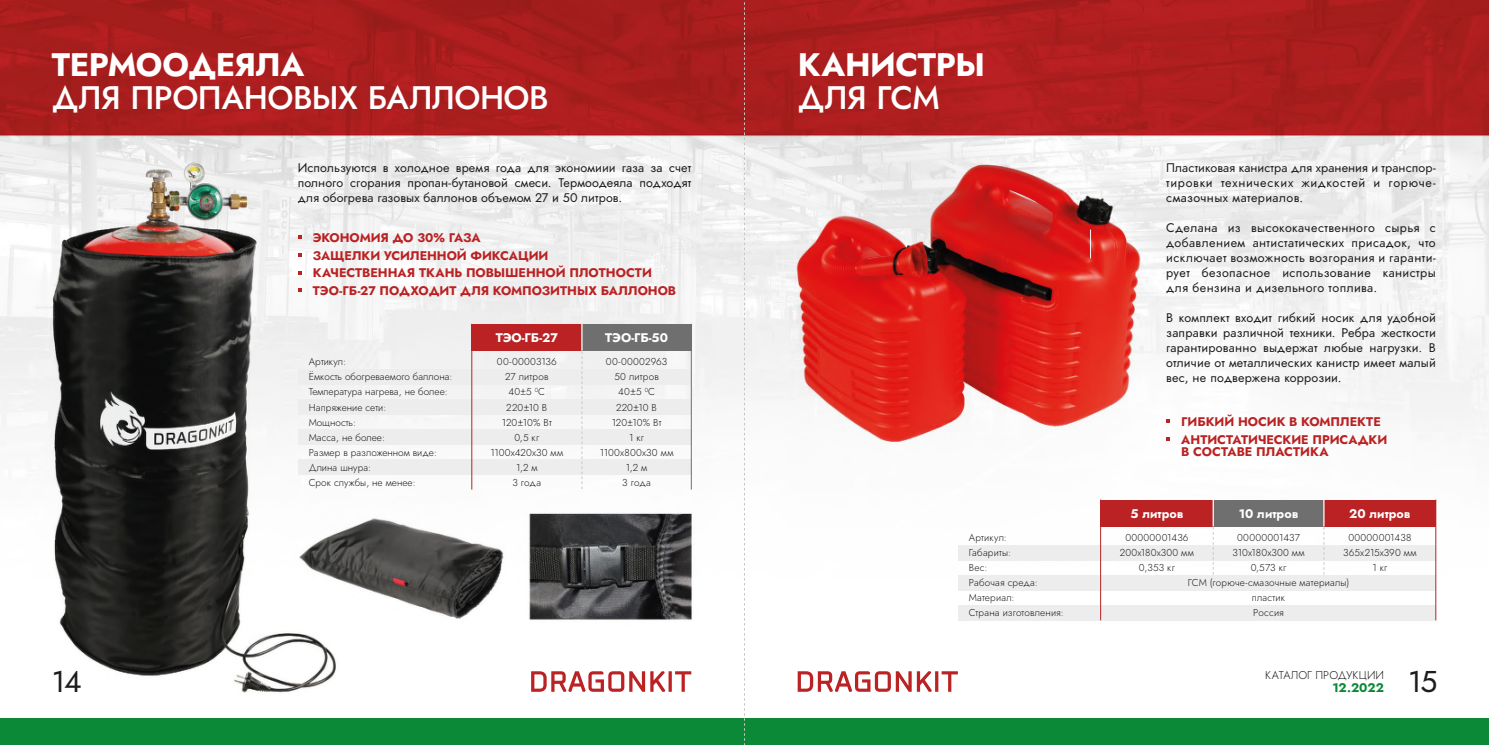
<style>
.page{position:relative;width:1489px;height:745px;background:#fff}
.page>*{position:absolute;margin:0;border:0;box-sizing:border-box;transform-origin:0 0}
.t1{font:500 32.5px "Jost";letter-spacing:-.02em;color:#fff}
.t2{font:700 32.5px "Jost";letter-spacing:-.015em;color:#fff}
.t3{font:30px "Jost";color:#1d1d1b}
.t4{font:12.5px/15px "Jost";letter-spacing:.02em;color:#1d1d1b;text-align:justify}
.t5{font:700 12.5px/17.5px "Jost";letter-spacing:-.005em;color:#ba2223}
.t6{font:700 12.5px "Jost";color:#fff}
.t7{font:700 12.5px "Jost";letter-spacing:-.005em;color:#0b8937}
.t8{font:300 11.25px "Jost";color:#1d1d1b}
.t9{font:300 10px/15px "Jost";letter-spacing:.005em;color:#1d1d1b;text-align:center}
</style>
<div class="page">
<img style="left:0;top:0;width:1488px;height:693px">
<div style="left:0;top:718px;width:744px;height:26px;background:#0b8937"></div>
<div style="left:744px;top:718px;width:744px;height:26px;background:#0b8937"></div>
<svg style="left:797px;top:670px;width:160px;height:21px"></svg>
<div style="left:957px;top:545px;width:478px;height:15px;background:#ededed"></div>
<div style="left:957px;top:575px;width:478px;height:15px;background:#ededed"></div>
<div style="left:957px;top:605px;width:478px;height:15px;background:#ededed"></div>
<hr style="left:1100px;top:499px;width:1px;height:121px;background:#ba2223">
<hr style="left:1435px;top:499px;width:1px;height:121px;background:#ba2223">
<div style="left:1100px;top:499px;width:113px;height:27px;background:#ba2223"></div>
<div style="left:1213px;top:499px;width:110px;height:27px;background:#706f6f"></div>
<div style="left:1323px;top:499px;width:112px;height:27px;background:#ba2223"></div>
<svg style="left:1212px;top:499px;width:1px;height:76px"></svg>
<svg style="left:1323px;top:499px;width:1px;height:76px"></svg>
<svg style="left:1090px;top:229px;width:1px;height:29px"></svg>
<svg style="left:1255px;top:229px;width:1px;height:29px"></svg>
<svg style="left:531px;top:670px;width:160px;height:21px"></svg>
<svg style="left:1166px;top:419px;width:3px;height:4px"></svg>
<div style="left:298px;top:369px;width:393px;height:15px;background:#ededed"></div>
<div style="left:298px;top:399px;width:393px;height:15px;background:#ededed"></div>
<div style="left:298px;top:429px;width:393px;height:15px;background:#ededed"></div>
<div style="left:298px;top:459px;width:393px;height:15px;background:#ededed"></div>
<hr style="left:471px;top:323px;width:1px;height:166px;background:#ba2223">
<hr style="left:691px;top:323px;width:1px;height:166px;background:#706f6f">
<div style="left:472px;top:323px;width:110px;height:27px;background:#ba2223"></div>
<div style="left:582px;top:323px;width:109px;height:27px;background:#706f6f"></div>
<svg style="left:581px;top:323px;width:1px;height:166px"></svg>
<svg style="left:298px;top:235px;width:3px;height:4px"></svg>
<svg style="left:298px;top:253px;width:3px;height:4px"></svg>
<svg style="left:298px;top:288px;width:3px;height:4px"></svg>
<svg style="left:744px;top:0;width:1px;height:744px"></svg>
<h1 class="t2" style="left:52px;top:42px;width:254px">ТЕРМООДЕЯЛА</h1>
<h1 class="t1" style="left:52px;top:75px;width:498px">ДЛЯ ПРОПАНОВЫХ БАЛЛОНОВ</h1>
<p class="t4" style="left:298px;top:160px;width:395px">Используются в холодное время года для экономиии газа за счет полного сгорания пропан-бутановой смеси. Термоодеяла подходят для обогрева газовых баллонов объемом 27 и 50 литров.</p>
<p class="t5" style="left:313px;top:229px;width:365px">ЭКОНОМИЯ ДО 30% ГАЗА<br>ЗАЩЕЛКИ УСИЛЕННОЙ ФИКСАЦИИ<br>КАЧЕСТВЕННАЯ ТКАНЬ ПОВЫШЕННОЙ ПЛОТНОСТИ ТЭО-ГБ-27 ПОДХОДИТ ДЛЯ КОМПОЗИТНЫХ БАЛЛОНОВ</p>
<h2 class="t3" style="left:52px;top:660px;width:31px">14</h2>
<p class="t6" style="left:496px;top:329px;width:64px">ТЭО-ГБ-27</p>
<p class="t9" style="left:309px;top:354px;width:145px;text-align:left">Артикул:<br>Ёмкость обогреваемого баллона:<br>Температура нагрева, не более:<br>Напряжение сети:<br>Мощность:<br>Масса, не более:<br>Размер в разложенном виде:<br>Длина шнура:<br>Срок службы, не менее:</p>
<p class="t9" style="left:490px;top:354px;width:74px">00-00003136<br>27 литров<br>40±5 <sup>0</sup>С<br>220±10 В<br>120±10% Вт<br>0,5 кг<br>1100x420x30 мм<br>1,2 м<br>3 года</p>
<p class="t6" style="left:605px;top:329px;width:64px">ТЭО-ГБ-50</p>
<p class="t9" style="left:600px;top:354px;width:75px">00-00002963<br>50 литров<br>40±5 <sup>0</sup>С<br>220±10 В<br>120±10% Вт<br>1 кг<br>1100х800х30 мм<br>1,2 м<br>3 года</p>
<h1 class="t2" style="left:797px;top:42px;width:189px">КАНИСТРЫ</h1>
<h1 class="t1" style="left:797px;top:75px;width:144px">ДЛЯ ГСМ</h1>
<p class="t4" style="left:1166px;top:160px;width:271px">Пластиковая канистра для хранения и транспор&shy;тировки технических жидкостей и горюче&shy;смазочных материалов.</p>
<p class="t4" style="left:1166px;top:220px;width:271px">Сделана из высококачественного сырья с добавлением антистатических присадок, что исключает возможность возгорания и гаранти&shy;рует безопасное использование канистры для бензина и дизельного топлива.</p>
<p class="t4" style="left:1166px;top:310px;width:271px">В комплект входит гибкий носик для удобной заправки различной техники. Ребра жесткости гарантированно выдержат любые нагрузки. В отличие от металлических канистр имеет малый вес, не подвержена коррозии.</p>
<p class="t5" style="left:1181px;top:412px;width:208px">ГИБКИЙ НОСИК В КОМПЛЕКТЕ<br>АНТИСТАТИЧЕСКИЕ ПРИСАДКИ</p>
<p class="t5" style="left:1181px;top:442px;width:149px">В СОСТАВЕ ПЛАСТИКА</p>
<p class="t6" style="left:1130px;top:504px;width:54px">5 литров</p>
<p class="t6" style="left:1238px;top:504px;width:61px">10 литров</p>
<p class="t6" style="left:1349px;top:504px;width:63px">20 литров</p>
<p class="t9" style="left:968px;top:530px;width:96px;text-align:left">Артикул:<br>Габариты:<br>Вес:<br>Рабочая среда:<br>Материал:<br>Страна изготовления:</p>
<p class="t9" style="left:1119px;top:530px;width:76px">00000001436<br>200x180x300 мм<br>0,353 кг</p>
<p class="t9" style="left:1187px;top:530px;width:163px">00000001437<br>310x180x300 мм<br>0,573 кг<br>ГСМ (горюче-смазочные материалы) пластик<br>Россия</p>
<p class="t9" style="left:1342px;top:530px;width:75px">00000001438<br>365x215x390 мм<br>1 кг</p>
<p class="t8" style="left:1265px;top:667px;width:120px">КАТАЛОГ ПРОДУКЦИИ</p>
<p class="t7" style="left:1332px;top:678px;width:53px">12.2022</p>
<h2 class="t3" style="left:1407px;top:660px;width:31px">15</h2>
</div>
